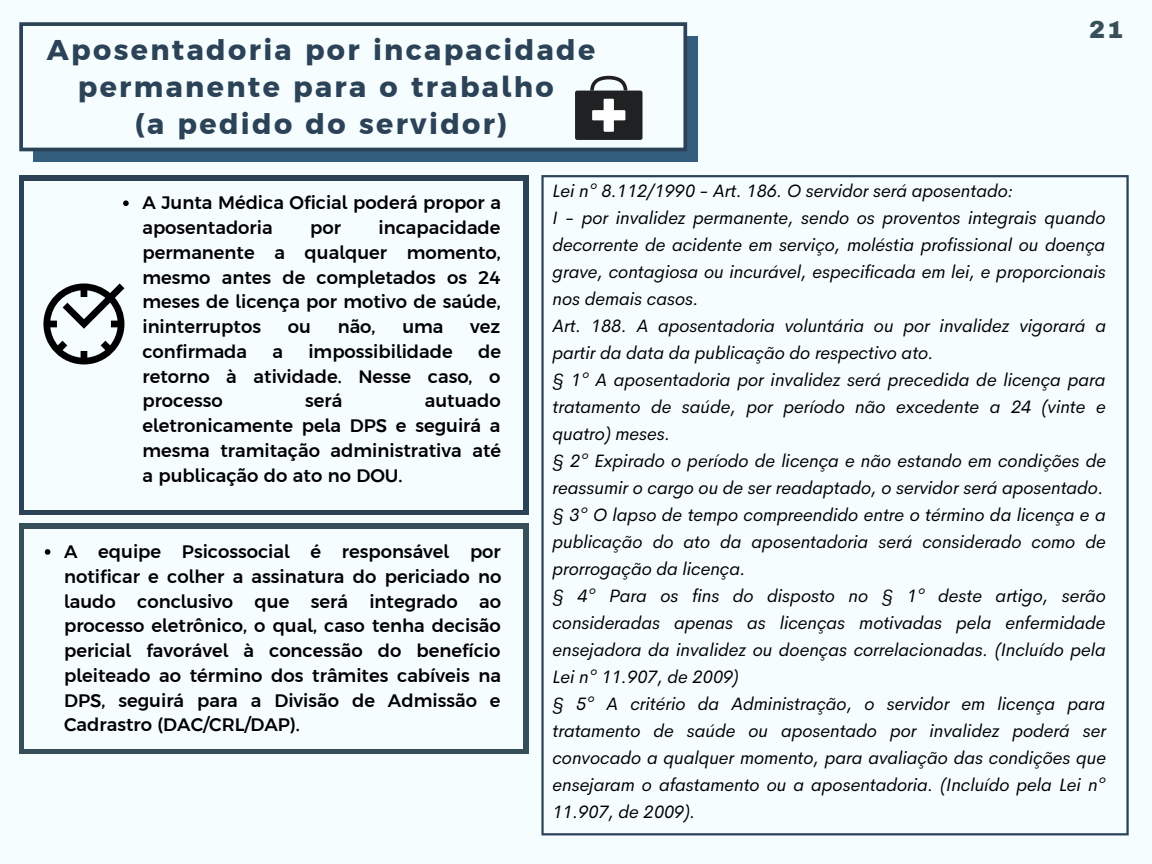
<style>
.page{position:relative;width:1152px;height:864px;background:#f5fdff}
.page>*{position:absolute;margin:0;border:0;box-sizing:border-box;transform-origin:0 0}
.t1{font:700 28.5px/37.2px "Argentum Sans";letter-spacing:.085em;color:#2b4257;text-align:center}
.t2{font:900 24px "Archivo";color:#374f59}
.t3{font:italic 18px/27px "Cerebri Sans";color:#000}
.t4{font:500 18px/24.8px "Argentum Sans";color:#000;text-align:justify}
</style>
<div class="page">
<div style="left:33px;top:36px;width:665px;height:126px;background:#345e7d"></div>
<svg style="left:19px;top:22px;width:668px;height:129px;background:#e5eff2"></svg>
<div style="left:19px;top:175px;width:510px;height:340px;background:#2b4257"></div>
<div style="left:25px;top:181px;width:498px;height:328px;background:#f5fdff"></div>
<svg style="left:541px;top:175px;width:588px;height:660px"></svg>
<svg style="left:43px;top:283px;width:81px;height:81px"></svg>
<svg style="left:123px;top:200px;width:6px;height:6px"></svg>
<div style="left:19px;top:523px;width:510px;height:231px;background:#374f59"></div>
<div style="left:25px;top:529px;width:498px;height:219px;background:#f5fdff"></div>
<svg style="left:45px;top:549px;width:5px;height:6px"></svg>
<div style="left:575px;top:91px;width:68px;height:49px;background:#1f2122;border-radius:2px"></div>
<div style="left:592px;top:110px;width:33px;height:10px;background:#fff"></div>
<div style="left:604px;top:99px;width:10px;height:33px;background:#fff"></div>
<svg style="left:590px;top:76px;width:37px;height:15px"></svg>
<h1 class="t1" style="left:47px;top:31px;width:550px">Aposentadoria por incapacidade permanente para o trabalho<br>(a pedido do servidor)</h1>
<h2 class="t2" style="left:1089px;top:17px;width:36px">21</h2>
<p class="t4" style="left:142px;top:191px;width:360px">A Junta Médica Oficial poderá propor a aposentadoria</p>
<p class="t4" style="left:142px;top:215px;width:360px;text-indent:236px">incapacidade permanente a qualquer momento, mesmo antes de completados os 24 meses de licença por motivo de saúde, ininterruptos</p>
<p class="t4" style="left:310px;top:215px;width:32px">por</p>
<p class="t4" style="left:288px;top:314px;width:25px">ou</p>
<p class="t4" style="left:338px;top:314px;width:39px">não,</p>
<p class="t4" style="left:402px;top:314px;width:43px">uma</p>
<p class="t4" style="left:470px;top:314px;width:32px">vez</p>
<p class="t4" style="left:142px;top:339px;width:106px">confirmada</p>
<p class="t4" style="left:272px;top:339px;width:12px">a</p>
<p class="t4" style="left:308px;top:339px;width:146px">impossibilidade</p>
<p class="t4" style="left:142px;top:339px;width:360px;text-indent:336px">de retorno à atividade. Nesse caso, o processo</p>
<p class="t4" style="left:305px;top:389px;width:39px">será</p>
<p class="t4" style="left:142px;top:389px;width:360px;text-indent:282px">autuado eletronicamente pela DPS e seguirá a mesma tramitação administrativa até a publicação do ato no DOU.</p>
<p class="t4" style="left:64px;top:539px;width:439px">A equipe Psicossocial é responsável por notificar e colher a assinatura do periciado no laudo conclusivo que será integrado ao processo eletrônico, o qual, caso tenha decisão pericial favorável à concessão do benefício pleiteado ao término dos trâmites cabíveis na DPS, seguirá para a Divisão de Admissão e Cadrastro (DAC/CRL/DAP).</p>
<p class="t3" style="left:552px;top:177px;width:555px">Lei nº 8.112/1990 - Art. 186. O servidor será aposentado:<br>I - por invalidez permanente, sendo os proventos integrais quando decorrente de acidente em serviço, moléstia profissional ou doença grave, contagiosa ou incurável, especificada em lei, e proporcionais nos demais casos.<br>Art. 188. A aposentadoria voluntária ou por invalidez vigorará a partir da data da publicação do respectivo ato.<br>§ 1º A aposentadoria por invalidez será precedida de licença para tratamento de saúde, por período não excedente a 24 (vinte e quatro) meses.<br>§ 2º Expirado o período de licença e não estando em condições de reassumir o cargo ou de ser readaptado, o servidor será aposentado. § 3º O lapso de tempo compreendido entre o término da licença e a publicação do ato da aposentadoria será considerado como de prorrogação da licença.<br>§ 4º Para os fins do disposto no § 1º deste artigo, serão consideradas apenas as licenças motivadas pela enfermidade ensejadora da invalidez ou doenças correlacionadas. (Incluído pela Lei nº 11.907, de 2009)<br>§ 5º A critério da Administração, o servidor em licença para tratamento de saúde ou aposentado por invalidez poderá ser convocado a qualquer momento, para avaliação das condições que ensejaram o afastamento ou a aposentadoria. (Incluído pela Lei nº 11.907, de 2009).</p>
</div>
